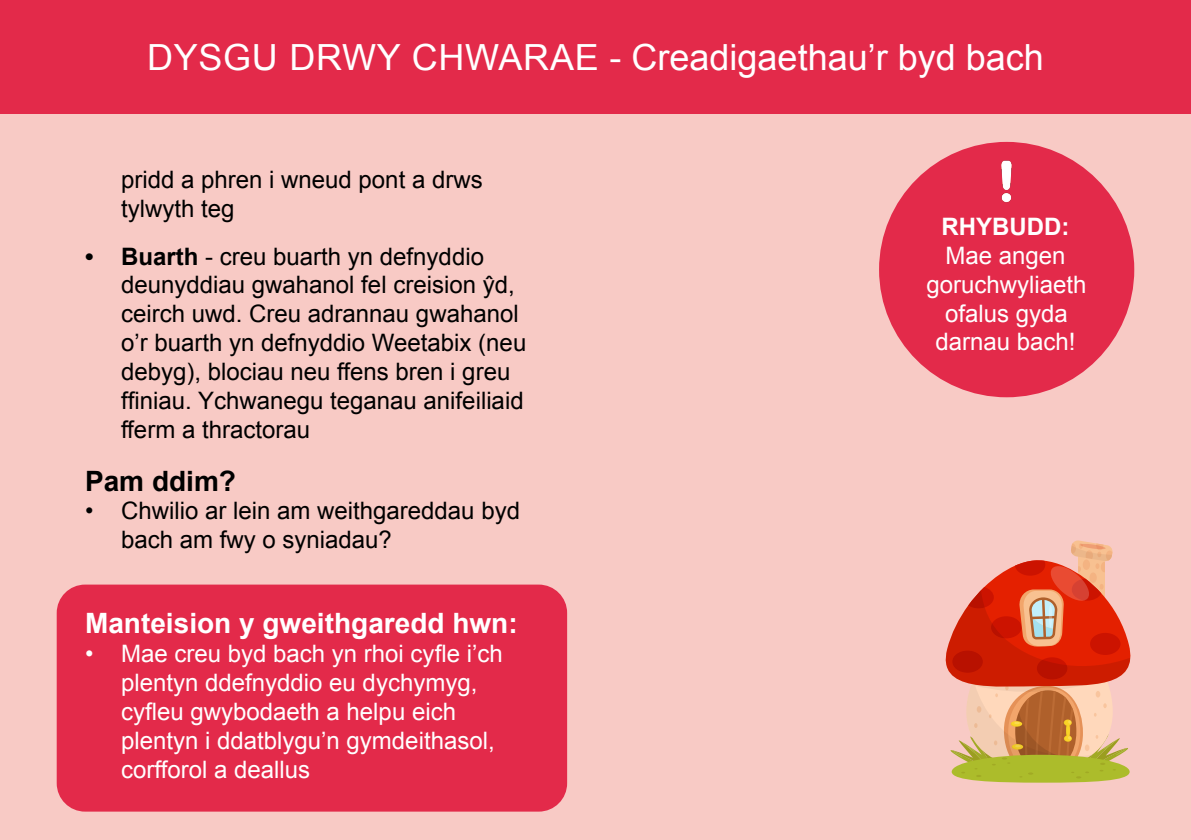
<style>
.page{position:relative;width:1191px;height:840px;background:#fff}
.page>*{position:absolute;margin:0;border:0;box-sizing:border-box;transform-origin:0 0}
.t1{font:36px "Arial";color:#fff}
.t2{font:700 28px "Arial";color:#fff}
.t3{font:700 28px "Arial";color:#000}
.t4{font:24px/28.8px "Arial";color:#000}
.t5{font:24px/28.8px "Arial";color:#fff}
.s1{font-weight:700}
</style>
<div class="page">
<div style="left:0;top:113px;width:1191px;height:726px;background:#f8cac5"></div>
<div style="left:0;top:0;width:1191px;height:113px;background:#e32a4a"></div>
<div style="left:57px;top:584px;width:510px;height:227px;background:#e32a4a;border-radius:28px"></div>
<div style="left:879px;top:142px;width:255px;height:255px;background:#e32a4a;border-radius:50%"></div>
<img style="left:1001px;top:160px;width:11px;height:43px">
<svg style="left:945px;top:540px;width:186px;height:242px"></svg>
<h1 class="t1" style="left:147px;top:34px;width:898px">DYSGU DRWY CHWARAE - Creadigaethau’r byd bach</h1>
<p class="t4" style="left:121px;top:165px;width:363px">pridd a phren i wneud pont a drws tylwyth teg</p>
<p class="t4" style="left:121px;top:242px;width:407px;text-indent:-36px"><span class="s1">• Buarth</span> - creu buarth yn defnyddio deunyddiau gwahanol fel creision ŷd, ceirch uwd. Creu adrannau gwahanol o’r buarth yn defnyddio Weetabix (neu debyg), blociau neu ffens bren i greu ffiniau. Ychwanegu teganau anifeiliaid fferm a thractorau</p>
<p class="t3" style="left:85px;top:462px;width:152px">Pam ddim?</p>
<p class="t4" style="left:121px;top:496px;width:400px;text-indent:-36px">• Chwilio ar lein am weithgareddau byd bach am fwy o syniadau?</p>
<p class="t2" style="left:85px;top:604px;width:434px">Manteision y gweithgaredd hwn:</p>
<p class="t5" style="left:121px;top:639px;width:383px;text-indent:-36px">• Mae creu byd bach yn rhoi cyfle i’ch plentyn ddefnyddio eu dychymyg, cyfleu gwybodaeth a helpu eich plentyn i ddatblygu’n gymdeithasol, corfforol a deallus</p>
<p class="t5" style="left:926px;top:212px;width:162px;text-align:center"><span class="s1">RHYBUDD:<br></span>Mae angen goruchwyliaeth ofalus gyda</p>
<p class="t5" style="left:935px;top:327px;width:142px">darnau bach!</p>
</div>
